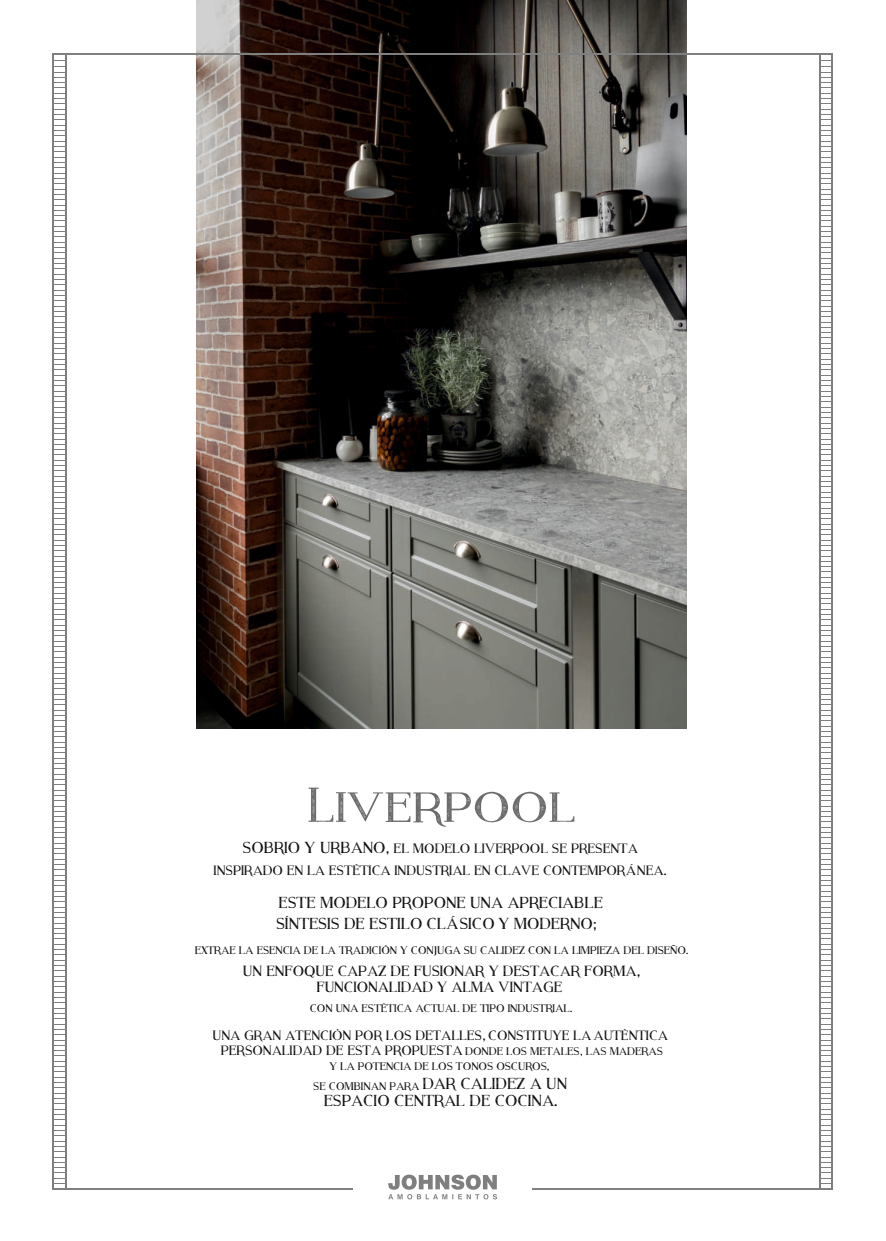
<style>
.page{position:relative;width:886px;height:1241px;background:#fff}
.page>*{position:absolute;margin:0;border:0;box-sizing:border-box;transform-origin:0 0}
.t1{font:50px "Modern Serif Eroded";color:#6b6b6b}
.t2{font:16.25px/20.5px "Modern Serif Eroded";color:#000}
.t3{font:15px/16.4px "Modern Serif Eroded";color:#000;text-align:center}
.t4{font:13.75px/22.1px "Modern Serif Eroded";color:#000;text-align:center}
.t5{font:11.25px/19.5px "Modern Serif Eroded";color:#000;text-align:center}
.s1{font-size:16.25px}
.s2{font-size:15px}
.s3{font-size:11.25px}
</style>
<div class="page">
<img style="left:197px;top:0;width:489px;height:728px">
<svg style="left:388px;top:1174px;width:109px;height:25px"></svg>
<hr style="left:53px;top:54px;width:780px;height:1px;background:#7f7f7f">
<hr style="left:53px;top:1187px;width:300px;height:1px;background:#7f7f7f">
<hr style="left:532px;top:1187px;width:301px;height:1px;background:#7f7f7f">
<hr style="left:53px;top:54px;width:1px;height:1134px;background:#7f7f7f">
<hr style="left:65px;top:54px;width:2px;height:1134px;background:#7f7f7f">
<svg style="left:54px;top:60px;width:11px;height:1119px"></svg>
<hr style="left:819px;top:54px;width:1px;height:1134px;background:#7f7f7f">
<hr style="left:832px;top:55px;width:1px;height:1133px;background:#7f7f7f">
<svg style="left:820px;top:60px;width:12px;height:1123px"></svg>
<h1 class="t1" style="left:307px;top:786px;width:271px">Liverpool</h1>
<p class="t4" style="left:214px;top:838px;width:455px"><span class="s1">SOBRIO Y URBANO</span><span class="s2">,</span> EL MODELO LIVERPOOL SE PRESENTA<br>INSPIRADO EN LA ESTÉTICA INDUSTRIAL EN CLAVE CONTEMPORÁNEA.</p>
<p class="t2" style="left:276px;top:893px;width:328px">ESTE MODELO PROPONE UNA APRECIABLE<br>SÍNTESIS DE ESTILO CLÁSICO Y MODERNO;</p>
<p class="t5" style="left:195px;top:941px;width:495px">EXTRAE LA ESENCIA DE LA TRADICIÓN Y CONJUGA SU CALIDEZ CON LA LIMPIEZA DEL DISEÑO.</p>
<p class="t3" style="left:243px;top:963px;width:399px">UN ENFOQUE CAPAZ DE FUSIONAR Y DESTACAR FORMA,<br>FUNCIONALIDAD Y ALMA VINTAGE</p>
<p class="t5" style="left:310px;top:999px;width:264px">CON UNA ESTÉTICA ACTUAL DE TIPO INDUSTRIAL.</p>
<p class="t4" style="left:213px;top:1028px;width:457px;line-height:15.1px">UNA GRAN ATENCIÓN POR LOS DETALLES, CONSTITUYE LA AUTÉNTICA<br>PERSONALIDAD DE ESTA PROPUESTA <span class="s3">DONDE LOS METALES, LAS MADERAS</span></p>
<p class="t5" style="left:313px;top:1057px;width:255px">Y LA POTENCIA DE LOS TONOS OSCUROS,<br>SE COMBINAN PARA <span class="s1">DAR CALIDEZ A UN</span></p>
<p class="t2" style="left:324px;top:1091px;width:236px">ESPACIO CENTRAL DE COCINA.</p>
</div>
